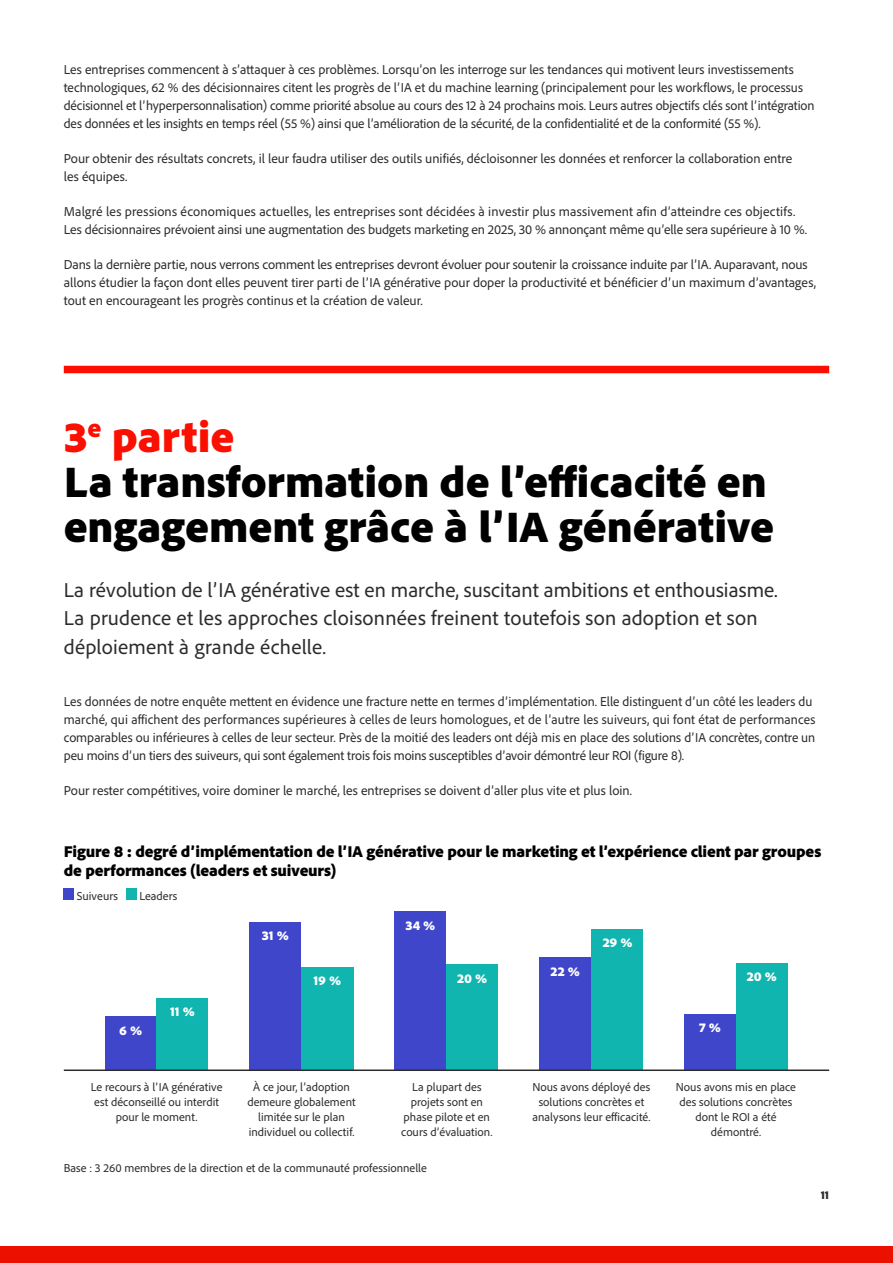
<style>
.page{position:relative;width:893px;height:1263px;background:#fff}
.page>*{position:absolute;margin:0;border:0;box-sizing:border-box;transform-origin:0 0}
.Page_title_black{font:900 45px/45px "Adobe Clean";color:#000}
.Intro{font:21px/28.5px "Adobe Clean";letter-spacing:.01em;color:#2c2c2c}
.Subhead{font:900 16.5px/19.5px "Adobe Clean";letter-spacing:-.01em;color:#000}
.Body_copy_dark_gray{font:13.5px/18px "Adobe Clean";color:#2c2c2c}
.Body_copy_dark_gray-2{font:900 13.5px "Adobe Clean";letter-spacing:-.005em;color:#fff}
.Label{font:12px/15px "Adobe Clean";color:#2c2c2c;text-align:center}
.Base_Source{font:12px "Adobe Clean";color:#2c2c2c}
.Quote_style{font:900 12px "Adobe Clean";color:#2c2c2c}
.s1{color:#fa0f00}
</style>
<div class="page">
<div style="left:0;top:1247px;width:893px;height:16px;background:#eb1000"></div>
<div style="left:64px;top:366px;width:765px;height:7px;background:#fa0f00"></div>
<div style="left:64px;top:888px;width:10px;height:12px;background:#4046ca"></div>
<div style="left:126px;top:888px;width:11px;height:12px;background:#0fb5ae"></div>
<div style="left:105px;top:1016px;width:52px;height:53px;background:#4046ca"></div>
<div style="left:157px;top:998px;width:51px;height:71px;background:#0fb5ae"></div>
<div style="left:249px;top:922px;width:52px;height:147px;background:#4046ca"></div>
<div style="left:301px;top:967px;width:53px;height:102px;background:#0fb5ae"></div>
<div style="left:395px;top:911px;width:51px;height:158px;background:#4046ca"></div>
<div style="left:446px;top:964px;width:52px;height:105px;background:#0fb5ae"></div>
<div style="left:539px;top:957px;width:52px;height:112px;background:#4046ca"></div>
<div style="left:591px;top:929px;width:52px;height:140px;background:#0fb5ae"></div>
<div style="left:684px;top:1014px;width:52px;height:55px;background:#4046ca"></div>
<div style="left:736px;top:963px;width:52px;height:106px;background:#0fb5ae"></div>
<hr style="left:64px;top:1069px;width:765px;height:2px;background:#2c2c2c">
<p class="Body_copy_dark_gray" style="left:64px;top:60px;width:752px">Les entreprises commencent à s’attaquer à ces problèmes. Lorsqu’on les interroge sur les tendances qui motivent leurs investissements technologiques, 62 % des décisionnaires citent les progrès de l’IA et du machine learning (principalement pour les workflows, le processus décisionnel et l’hyperpersonnalisation) comme priorité absolue au cours des 12 à 24 prochains mois. Leurs autres objectifs clés sont l’intégration des données et les insights en temps réel (55 %) ainsi que l’amélioration de la sécurité, de la confidentialité et de la conformité (55 %).</p>
<p class="Body_copy_dark_gray" style="left:64px;top:149px;width:730px">Pour obtenir des résultats concrets, il leur faudra utiliser des outils unifiés, décloisonner les données et renforcer la collaboration entre les équipes.</p>
<p class="Body_copy_dark_gray" style="left:64px;top:202px;width:745px">Malgré les pressions économiques actuelles, les entreprises sont décidées à investir plus massivement afin d’atteindre ces objectifs.<br>Les décisionnaires prévoient ainsi une augmentation des budgets marketing en 2025, 30 % annonçant même qu’elle sera supérieure à 10 %.</p>
<p class="Body_copy_dark_gray" style="left:64px;top:255px;width:754px">Dans la dernière partie, nous verrons comment les entreprises devront évoluer pour soutenir la croissance induite par l’IA. Auparavant, nous allons étudier la façon dont elles peuvent tirer parti de l’IA générative pour doper la productivité et bénéficier d’un maximum d’avantages, tout en encourageant les progrès continus et la création de valeur.</p>
<p class="Page_title_black" style="left:64px;top:413px;width:712px"><span class="s1">3</span><sup>e</sup> <span class="s1">partie<br></span>La transformation de l’efficacité en engagement grâce à l’IA générative</p>
<p class="Intro" style="left:64px;top:575px;width:716px">La révolution de l’IA générative est en marche, suscitant ambitions et enthousiasme.<br>La prudence et les approches cloisonnées freinent toutefois son adoption et son déploiement à grande échelle.</p>
<p class="Body_copy_dark_gray" style="left:64px;top:692px;width:753px">Les données de notre enquête mettent en évidence une fracture nette en termes d’implémentation. Elle distinguent d’un côté les leaders du marché, qui affichent des performances supérieures à celles de leurs homologues, et de l’autre les suiveurs, qui font état de performances comparables ou inférieures à celles de leur secteur. Près de la moitié des leaders ont déjà mis en place des solutions d’IA concrètes, contre un peu moins d’un tiers des suiveurs, qui sont également trois fois moins susceptibles d’avoir démontré leur ROI (figure 8).</p>
<p class="Body_copy_dark_gray" style="left:64px;top:781px;width:570px">Pour rester compétitives, voire dominer le marché, les entreprises se doivent d’aller plus vite et plus loin.</p>
<p class="Subhead" style="left:64px;top:841px;width:759px">Figure 8 : degré d’implémentation de l’IA générative pour le marketing et l’expérience client par groupes de performances (leaders et suiveurs)</p>
<p class="Label" style="left:77px;top:888px;width:43px">Suiveurs</p>
<p class="Label" style="left:139px;top:888px;width:40px">Leaders</p>
<p class="Body_copy_dark_gray-2" style="left:119px;top:1021px;width:25px">6 %</p>
<p class="Body_copy_dark_gray-2" style="left:170px;top:1003px;width:26px">11 %</p>
<p class="Body_copy_dark_gray-2" style="left:262px;top:927px;width:29px">31 %</p>
<p class="Body_copy_dark_gray-2" style="left:405px;top:916px;width:32px">34 %</p>
<p class="Body_copy_dark_gray-2" style="left:314px;top:972px;width:29px">19 %</p>
<p class="Body_copy_dark_gray-2" style="left:457px;top:969px;width:32px">20 %</p>
<p class="Body_copy_dark_gray-2" style="left:551px;top:962px;width:31px">22 %</p>
<p class="Body_copy_dark_gray-2" style="left:603px;top:933px;width:31px">29 %</p>
<p class="Body_copy_dark_gray-2" style="left:699px;top:1019px;width:23px">7 %</p>
<p class="Body_copy_dark_gray-2" style="left:747px;top:968px;width:32px">20 %</p>
<p class="Label" style="left:91px;top:1079px;width:133px">Le recours à l’IA générative est déconseillé ou interdit pour le moment.</p>
<p class="Label" style="left:247px;top:1079px;width:110px">À ce jour, l’adoption demeure globalement limitée sur le plan individuel ou collectif.</p>
<p class="Label" style="left:401px;top:1079px;width:93px">La plupart des projets sont en phase pilote et en cours d’évaluation.</p>
<p class="Label" style="left:532px;top:1079px;width:119px">Nous avons déployé des solutions concrètes et analysons leur efficacité.</p>
<p class="Label" style="left:676px;top:1079px;width:122px">Nous avons mis en place des solutions concrètes dont le ROI a été démontré.</p>
<p class="Base_Source" style="left:64px;top:1160px;width:365px">Base : 3 260 membres de la direction et de la communauté professionnelle</p>
<p class="Quote_style" style="left:821px;top:1187px;width:10px">11</p>
</div>
